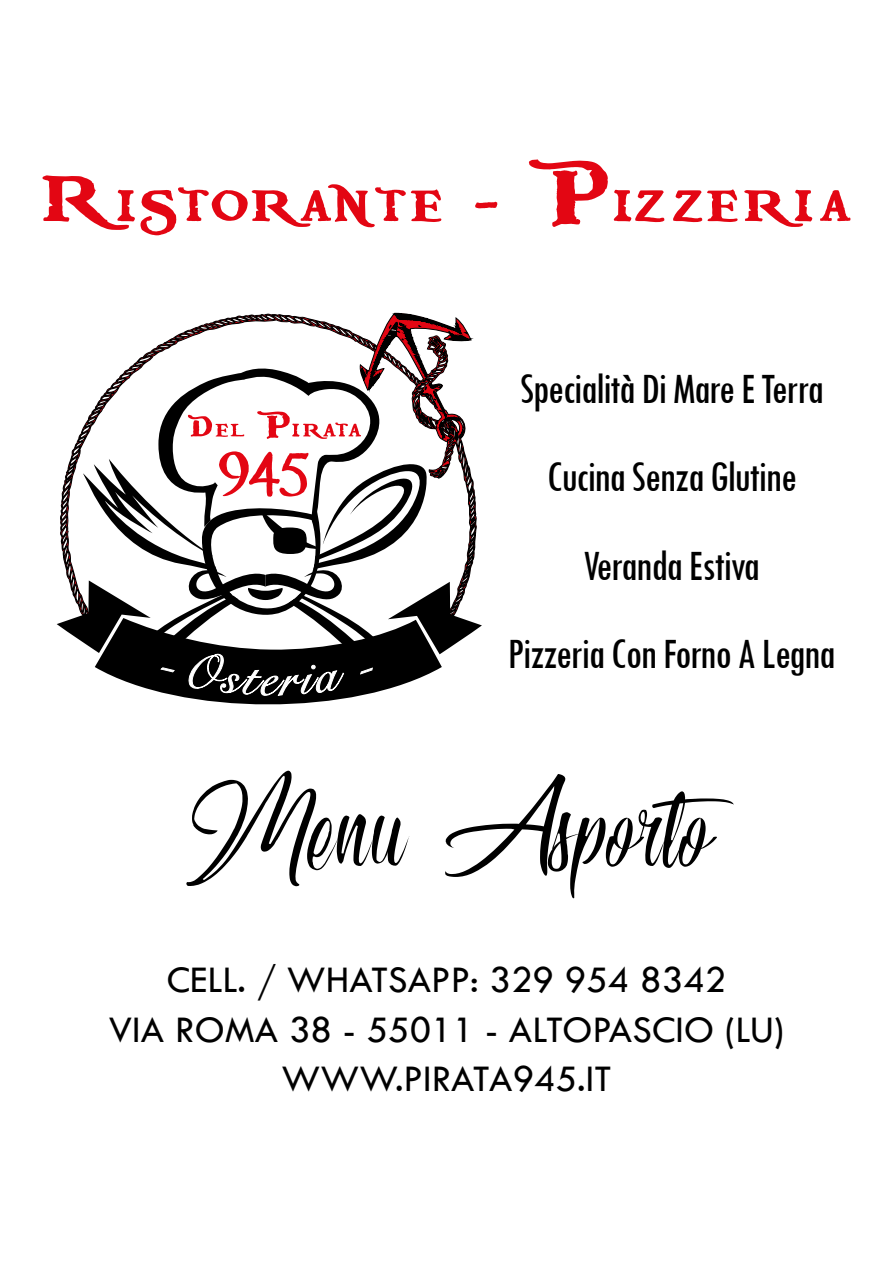
<style>
.page{position:relative;width:893px;height:1263px;background:#fff}
.page>*{position:absolute;margin:0;border:0;box-sizing:border-box;transform-origin:0 0}
.t1{font:112.5px "Confidential Document";color:#000}
.t2{font:condensed 45px/88.5px "Tw Cen";letter-spacing:-.03em;color:#000;text-align:center}
.t3{font:39px/49.5px "Tw Cen";color:#000;text-align:center}
</style>
<div class="page">
<svg style="left:43px;top:159px;width:807px;height:76px"></svg>
<svg style="left:133px;top:313px;width:341px;height:52px"></svg>
<svg style="left:57px;top:365px;width:425px;height:340px"></svg>
<p class="t2" style="left:508px;top:343px;width:329px">Specialità Di Mare E Terra<br>Cucina Senza Glutine<br>Veranda Estiva<br>Pizzeria Con Forno A Legna</p>
<h1 class="t1" style="left:183px;top:760px;width:561px">Menu Asporto</h1>
<p class="t3" style="left:109px;top:955px;width:677px">CELL. / WHATSAPP: 329 954 8342<br>VIA ROMA 38 - 55011 - ALTOPASCIO (LU)<br>WWW.PIRATA945.IT</p>
</div>
